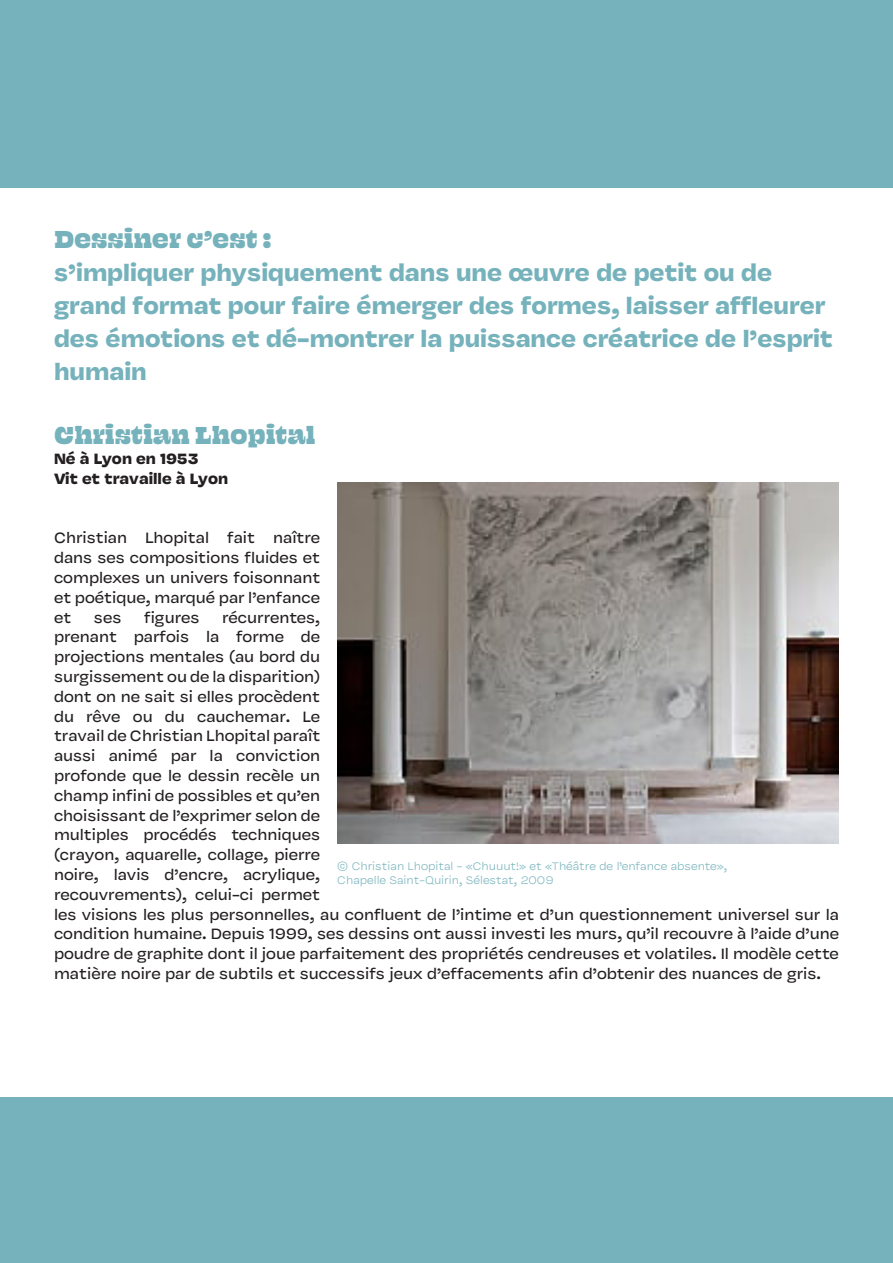
<style>
.page{position:relative;width:893px;height:1263px;background:#fff}
.page>*{position:absolute;margin:0;border:0;box-sizing:border-box;transform-origin:0 0}
.t1{font:27px "Beastly 12 Point";color:#75b2bb}
.t2{font:700 25.5px/33px "Vulf Sans";color:#75b2bb}
.t3{font:16.5px/19.8px "Vulf Sans";color:#231f20;text-align:justify}
.t4{font:700 16.5px "Vulf Sans";color:#231f20}
.t5{font:300 12px "Vulf Sans";color:#75b2bb}
</style>
<div class="page">
<div style="left:0;top:0;width:893px;height:187px;background:#75b2bb"></div>
<div style="left:0;top:1097px;width:893px;height:166px;background:#75b2bb"></div>
<img style="left:337px;top:483px;width:502px;height:361px">
<p class="t1" style="left:54px;top:220px;width:219px">Dessiner c’est :</p>
<p class="t2" style="left:54px;top:255px;width:780px">s’impliquer physiquement dans une œuvre de petit ou de grand format pour faire émerger des formes, laisser affleurer des émotions et dé-montrer la puissance créatrice de l’esprit humain</p>
<p class="t1" style="left:54px;top:417px;width:263px">Christian Lhopital</p>
<p class="t4" style="left:54px;top:447px;width:146px">Né à Lyon en 1953</p>
<p class="t4" style="left:54px;top:466px;width:176px">Vit et travaille à Lyon</p>
<p class="t3" style="left:54px;top:528px;width:268px">Christian Lhopital fait naître dans ses compositions fluides et complexes un univers foisonnant et poétique, marqué par l’enfance et</p>
<p class="t3" style="left:54px;top:607px;width:786px;text-align:left;text-indent:168px">récurrentes,<br>prenant parfois la forme de<br>projections mentales (au bord du<br>surgissement ou de la disparition)<br>dont on ne sait si elles procèdent<br>du rêve ou du cauchemar. Le<br>travail de Christian Lhopital paraît<br>aussi animé par la conviction<br>profonde que le dessin recèle un<br>champ infini de possibles et qu’en<br>choisissant de l’exprimer selon de<br>multiples procédés techniques<br>(crayon, aquarelle, collage, pierre<br>noire, lavis d’encre, acrylique,<br>recouvrements), celui-ci permet<br>les visions les plus personnelles, au confluent de l’intime et d’un questionnement universel sur la condition humaine. Depuis 1999, ses dessins ont aussi investi les murs, qu’il recouvre à l’aide d’une poudre de graphite dont il joue parfaitement des propriétés cendreuses et volatiles. Il modèle cette matière noire par de subtils et successifs jeux d’effacements afin d’obtenir des nuances de gris.</p>
<p class="t3" style="left:94px;top:607px;width:29px">ses</p>
<p class="t3" style="left:144px;top:607px;width:57px">figures</p>
<p class="t5" style="left:337px;top:858px;width:392px">© Christian Lhopital - «Chuuut!» et «Théâtre de l’enfance absente»,</p>
<p class="t5" style="left:337px;top:872px;width:218px">Chapelle Saint-Quirin, Sélestat, 2009</p>
</div>
